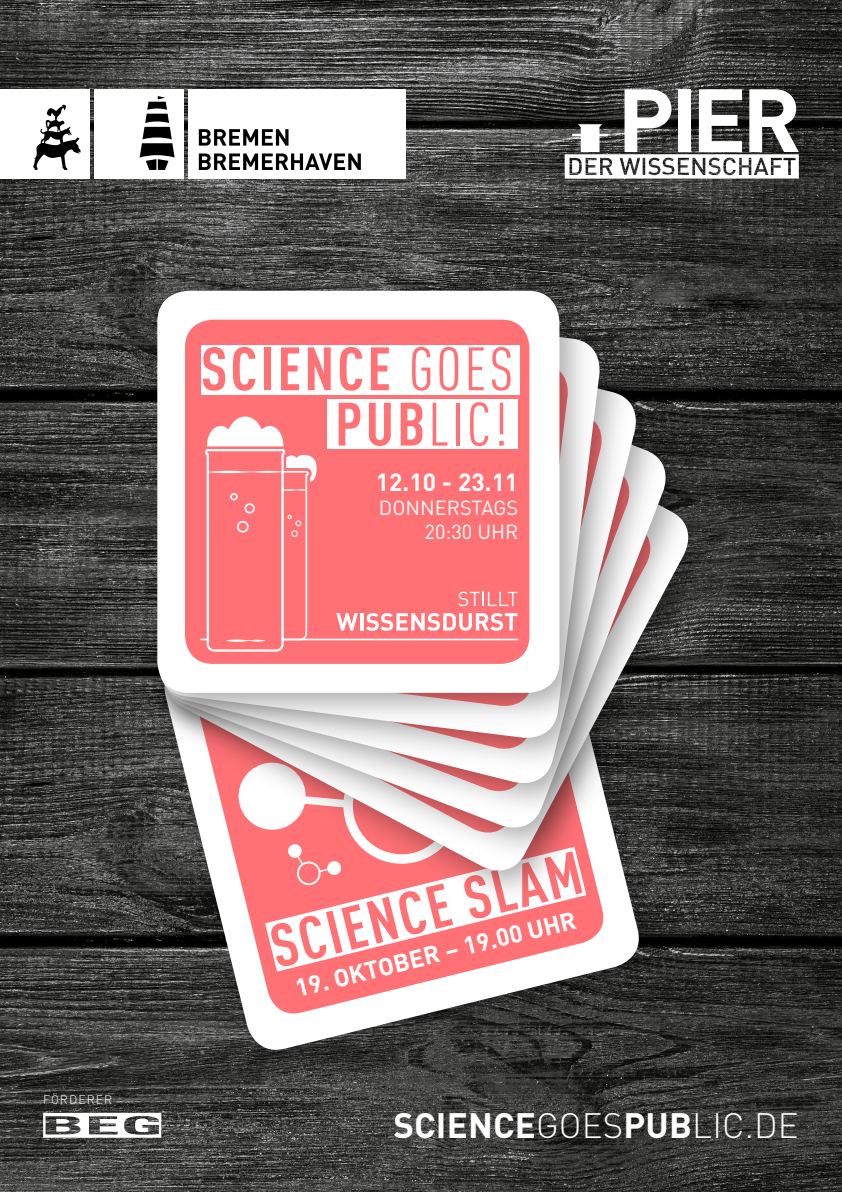
<style>
.page{position:relative;width:842px;height:1192px;background:#fff}
.page>*{position:absolute;margin:0;border:0;box-sizing:border-box;transform-origin:0 0}
.t1{font:700 condensed 59.95px "DINOT";color:#ff7175}
.t2{font:700 34.9px "DINOT";letter-spacing:.005em;color:#fff}
.t3{font:700 24.55px "DINOT";color:#fff}
.t4{font:20.05px/24.1px "DINOT";color:#fff;text-align:right}
.t5{font:300 12.15px "DINOT";letter-spacing:.085em;color:#fff}
.s1{font-weight:300}
</style>
<div class="page">
<img style="left:0;top:0;width:842px;height:1192px">
<div style="left:94px;top:89px;width:89px;height:90px;background:#fff"></div>
<svg style="left:140px;top:96px;width:35px;height:74px"></svg>
<div style="left:0;top:89px;width:89px;height:90px;background:#fff"></div>
<svg style="left:33px;top:105px;width:48px;height:65px"></svg>
<div style="left:188px;top:89px;width:217px;height:90px;background:#fff"></div>
<svg style="left:199px;top:129px;width:89px;height:17px"></svg>
<svg style="left:199px;top:154px;width:162px;height:16px"></svg>
<svg style="left:565px;top:89px;width:234px;height:90px"></svg>
<img style="left:135px;top:875px;width:551px;height:195px">
<svg style="left:158px;top:918px;width:487px;height:138px"></svg>
<svg style="left:192px;top:918px;width:417px;height:101px"></svg>
<img style="left:137px;top:319px;width:597px;height:599px">
<img style="left:135px;top:297px;width:578px;height:578px">
<img style="left:133px;top:280px;width:550px;height:550px">
<img style="left:130px;top:268px;width:517px;height:517px">
<img style="left:128px;top:262px;width:479px;height:478px">
<div style="left:157px;top:291px;width:402px;height:402px;background:#fff;border-radius:31px"></div>
<div style="left:185px;top:320px;width:344px;height:344px;background:#ff7175;border-radius:28px"></div>
<div style="left:201px;top:345px;width:319px;height:50px;background:#fff"></div>
<div style="left:327px;top:399px;width:191px;height:50px;background:#fff"></div>
<svg style="left:203px;top:347px;width:22px;height:44px"></svg>
<svg style="left:233px;top:347px;width:22px;height:44px"></svg>
<div style="left:264px;top:347px;width:7px;height:43px;background:#ff7175"></div>
<svg style="left:281px;top:347px;width:18px;height:43px"></svg>
<svg style="left:308px;top:347px;width:23px;height:43px"></svg>
<svg style="left:340px;top:347px;width:22px;height:44px"></svg>
<svg style="left:371px;top:347px;width:18px;height:43px"></svg>
<svg style="left:412px;top:347px;width:18px;height:44px"></svg>
<svg style="left:439px;top:347px;width:19px;height:44px"></svg>
<svg style="left:469px;top:347px;width:15px;height:43px"></svg>
<svg style="left:492px;top:347px;width:19px;height:44px"></svg>
<svg style="left:201px;top:402px;width:385px;height:570px"></svg>
<svg style="left:43px;top:1113px;width:118px;height:25px"></svg>
<p class="t5" style="left:43px;top:1090px;width:70px">FÖRDERER</p>
<p class="t3" style="left:376px;top:463px;width:144px">12.10 - 23.11</p>
<p class="t4" style="left:379px;top:494px;width:141px">DONNERSTAGS<br>20:30 UHR</p>
<p class="t1" style="left:261px;top:905px;width:320px;rotate:-14deg">SCIENCE SLAM</p>
<p class="t3" style="left:291px;top:970px;width:290px;rotate:-14deg">19. OKTOBER – 19.00 UHR</p>
<p class="t2" style="left:393px;top:1098px;width:407px">SCIENCE<span class="s1">GOES</span>PUB<span class="s1">LIC.DE</span></p>
</div>
